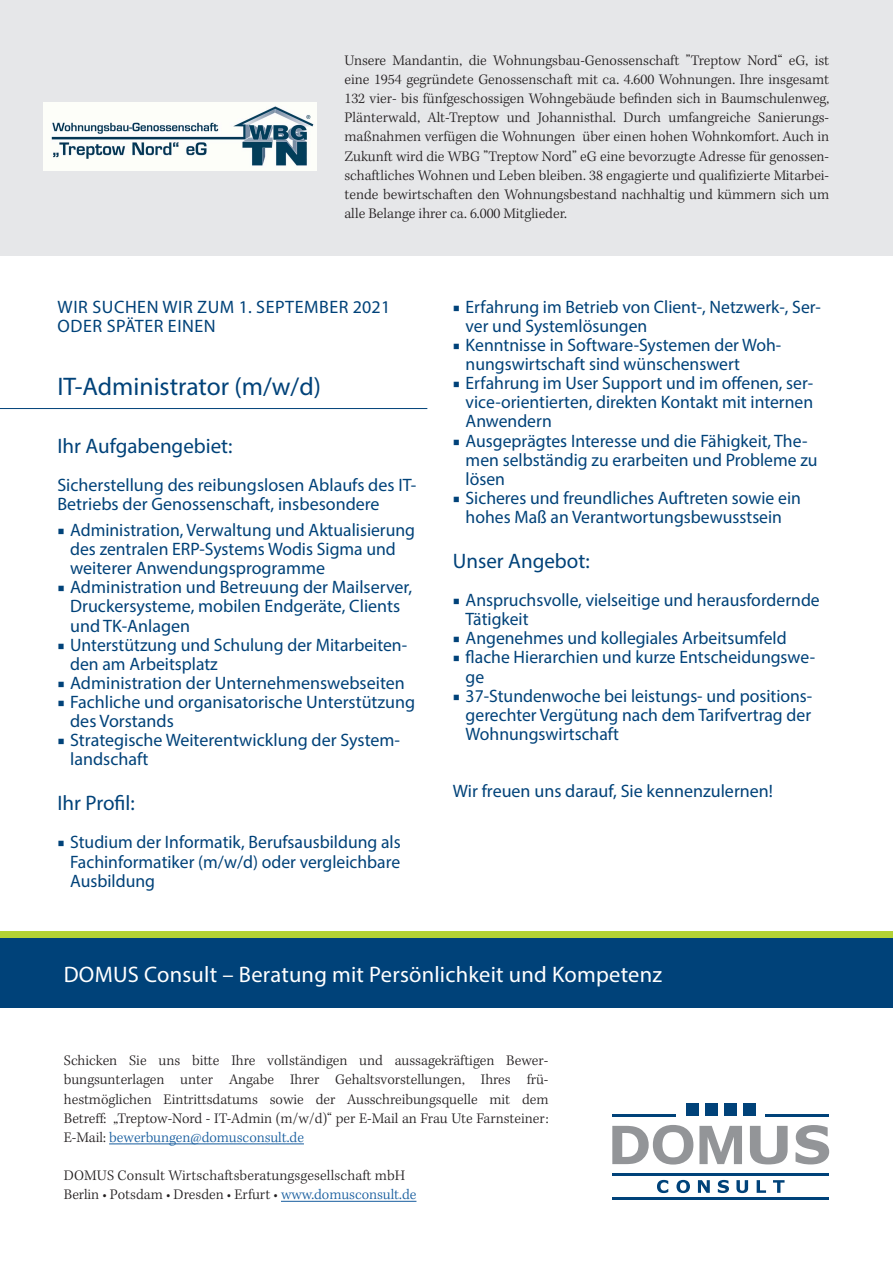
<style>
.page{position:relative;width:893px;height:1263px;background:#fff}
.page>*{position:absolute;margin:0;border:0;box-sizing:border-box;transform-origin:0 0}
._02_Stelle{font:25.5px "Myriad Pro";color:#004279}
._07_Abbinder_auf_Bla{font:22.5px "Myriad Pro";letter-spacing:.01em;color:#fff}
._03_Stellenbeschreib{font:21px "Myriad Pro";color:#004279}
._06_Stellenbeschreib{font:21px "Myriad Pro";color:#004279}
._06_Stellenbeschreib-2{font:18px/19.2px "Myriad Pro";color:#004279}
._01_Wir_suchen{font:18px/19.2px "Myriad Pro";letter-spacing:.03em;color:#004279}
._08_Abbinder_Fließte{font:300 15px/19.2px "Kepler Std";color:#231f20;text-align:justify}
.s1{font-family:"Kepler Std";font-weight:700}
.s2{color:#175d9e}
</style>
<div class="page">
<div style="left:0;top:938px;width:893px;height:70px;background:#004279"></div>
<div style="left:0;top:0;width:893px;height:255px;background:#e6e7e9"></div>
<div style="left:0;top:931px;width:893px;height:7px;background:#b3d234"></div>
<img style="left:44px;top:102px;width:272px;height:68px">
<div style="left:686px;top:1103px;width:12px;height:13px;background:#004279"></div>
<div style="left:705px;top:1103px;width:12px;height:13px;background:#004279"></div>
<div style="left:724px;top:1103px;width:13px;height:13px;background:#004279"></div>
<div style="left:743px;top:1103px;width:13px;height:13px;background:#004279"></div>
<hr style="left:612px;top:1114px;width:64px;height:2px;background:#004279">
<hr style="left:765px;top:1114px;width:64px;height:2px;background:#004279">
<svg style="left:699px;top:1126px;width:43px;height:38px"></svg>
<svg style="left:750px;top:1126px;width:38px;height:38px"></svg>
<svg style="left:795px;top:1125px;width:34px;height:39px"></svg>
<svg style="left:612px;top:1125px;width:81px;height:39px"></svg>
<svg style="left:657px;top:1180px;width:11px;height:13px"></svg>
<svg style="left:676px;top:1180px;width:14px;height:13px"></svg>
<svg style="left:698px;top:1180px;width:12px;height:13px"></svg>
<svg style="left:718px;top:1180px;width:11px;height:13px"></svg>
<svg style="left:736px;top:1180px;width:12px;height:13px"></svg>
<svg style="left:757px;top:1180px;width:9px;height:13px"></svg>
<svg style="left:773px;top:1180px;width:11px;height:13px"></svg>
<hr style="left:612px;top:1174px;width:217px;height:2px;background:#004279">
<hr style="left:612px;top:1197px;width:217px;height:2px;background:#004279">
<hr style="left:109px;top:1143px;width:195px;height:1px;background:#175d9e">
<hr style="left:281px;top:1201px;width:135px;height:1px;background:#175d9e">
<hr style="left:0;top:408px;width:427px;height:1px;background:#004279">
<p class="_08_Abbinder_Fließte" style="left:344px;top:51px;width:486px">Unsere Mandantin, die Wohnungsbau-Genossenschaft ”Treptow Nord“ eG, ist eine 1954 gegründete Genossenschaft mit ca. 4.600 Wohnungen. Ihre insgesamt 132 vier- bis fünfgeschossigen Wohngebäude befinden sich in Baumschulenweg, Plänterwald, Alt-Treptow und Johannisthal. Durch umfangreiche Sanierungs&shy;maßnahmen verfügen die Wohnungen über einen hohen Wohnkomfort. Auch in Zukunft wird die WBG ”Treptow Nord” eG eine bevorzugte Adresse für genossen&shy;schaftliches Wohnen und Leben bleiben. 38 engagierte und qualifizierte Mitarbei&shy;tende bewirtschaften den Wohnungsbestand nachhaltig und kümmern sich um alle Belange ihrer ca. 6.000 Mitglieder.</p>
<p class="_01_Wir_suchen" style="left:58px;top:297px;width:334px">WIR SUCHEN WIR ZUM 1. SEPTEMBER 2021<br>ODER SPÄTER EINEN</p>
<p class="_02_Stelle" style="left:57px;top:371px;width:265px">IT-Administrator (m/w/d)</p>
<p class="_03_Stellenbeschreib" style="left:57px;top:433px;width:177px">Ihr Aufgabengebiet:</p>
<p class="_06_Stellenbeschreib-2" style="left:57px;top:475px;width:360px">Sicherstellung des reibungslosen Ablaufs des IT-<br>Betriebs der Genossenschaft, insbesondere</p>
<p class="_06_Stellenbeschreib-2" style="left:70px;top:520px;width:346px;text-indent:-13px"><span class="s1">■</span> Administration, Verwaltung und Aktualisierung des zentralen ERP-Systems Wodis Sigma und weiterer Anwendungsprogramme</p>
<p class="_06_Stellenbeschreib-2" style="left:70px;top:577px;width:344px;text-indent:-13px"><span class="s1">■</span> Administration und Betreuung der Mailserver,<br>Druckersysteme, mobilen Endgeräte, Clients und TK-Anlagen</p>
<p class="_06_Stellenbeschreib-2" style="left:70px;top:635px;width:338px;text-indent:-13px"><span class="s1">■</span> Unterstützung und Schulung der Mitarbeiten&shy;den am Arbeitsplatz</p>
<p class="_06_Stellenbeschreib-2" style="left:57px;top:673px;width:349px"><span class="s1">■</span> Administration der Unternehmenswebseiten</p>
<p class="_06_Stellenbeschreib-2" style="left:70px;top:692px;width:347px;text-indent:-13px"><span class="s1">■</span> Fachliche und organisatorische Unterstützung des Vorstands</p>
<p class="_06_Stellenbeschreib-2" style="left:70px;top:730px;width:331px;text-indent:-13px"><span class="s1">■</span> Strategische Weiterentwicklung der System&shy;landschaft</p>
<p class="_03_Stellenbeschreib" style="left:57px;top:790px;width:79px">Ihr Profil:</p>
<p class="_06_Stellenbeschreib-2" style="left:70px;top:832px;width:332px;text-align:justify;text-indent:-13px"><span class="s1">■</span> Studium der Informatik, Berufsausbildung als Fachinformatiker (m/w/d) oder vergleichbare Ausbildung</p>
<p class="_06_Stellenbeschreib-2" style="left:466px;top:297px;width:357px;text-indent:-13px"><span class="s1">■</span> Erfahrung im Betrieb von Client-, Netzwerk-, Ser&shy;ver und Systemlösungen</p>
<p class="_06_Stellenbeschreib-2" style="left:466px;top:335px;width:317px;text-indent:-13px"><span class="s1">■</span> Kenntnisse in Software-Systemen der Woh&shy;nungswirtschaft sind wünschenswert</p>
<p class="_06_Stellenbeschreib-2" style="left:466px;top:373px;width:349px;text-align:justify;text-indent:-13px"><span class="s1">■</span> Erfahrung im User Support und im offenen, ser&shy;vice-orientierten, direkten Kontakt mit internen Anwendern</p>
<p class="_06_Stellenbeschreib-2" style="left:466px;top:431px;width:354px;text-indent:-13px"><span class="s1">■</span> Ausgeprägtes Interesse und die Fähigkeit, The&shy;men selbständig zu erarbeiten und Probleme zu lösen</p>
<p class="_06_Stellenbeschreib-2" style="left:453px;top:488px;width:350px;text-align:center"><span class="s1">■</span> Sicheres und freundliches Auftreten sowie ein hohes Maß an Verantwortungsbewusstsein</p>
<p class="_06_Stellenbeschreib" style="left:453px;top:548px;width:138px">Unser Angebot:</p>
<p class="_06_Stellenbeschreib-2" style="left:466px;top:590px;width:356px;text-indent:-13px"><span class="s1">■</span> Anspruchsvolle, vielseitige und herausfordernde<br>Tätigkeit</p>
<p class="_06_Stellenbeschreib-2" style="left:453px;top:628px;width:335px"><span class="s1">■</span> Angenehmes und kollegiales Arbeitsumfeld</p>
<p class="_06_Stellenbeschreib-2" style="left:466px;top:647px;width:351px;text-indent:-13px"><span class="s1">■</span> flache Hierarchien und kurze Entscheidungswe&shy;ge</p>
<p class="_06_Stellenbeschreib-2" style="left:466px;top:686px;width:348px;text-align:justify;text-indent:-13px"><span class="s1">■</span> 37-Stundenwoche bei leistungs- und positions&shy;gerechter Vergütung nach dem Tarifvertrag der Wohnungswirtschaft</p>
<p class="_06_Stellenbeschreib-2" style="left:453px;top:781px;width:322px">Wir freuen uns darauf, Sie kennenzulernen!</p>
<p class="_07_Abbinder_auf_Bla" style="left:64px;top:961px;width:600px">DOMUS Consult – Beratung mit Persönlichkeit und Kompetenz</p>
<p class="_08_Abbinder_Fließte" style="left:64px;top:1051px;width:486px">Schicken Sie uns bitte Ihre vollständigen und aussagekräftigen Bewer&shy;bungsunterlagen unter Angabe Ihrer Gehaltsvorstellungen, Ihres frü&shy;hestmöglichen Eintrittsdatums sowie der Ausschreibungsquelle mit dem Betreff: „Treptow-Nord - IT-Admin (m/w/d)“ per E-Mail an Frau Ute Farnsteiner:<br>E-Mail: <span class="s2">bewerbungen@domusconsult.de</span></p>
<p class="_08_Abbinder_Fließte" style="left:64px;top:1166px;width:354px">DOMUS Consult Wirtschaftsberatungsgesellschaft mbH<br>Berlin • Potsdam • Dresden • Erfurt • <span class="s2">www.domusconsult.de</span></p>
</div>
